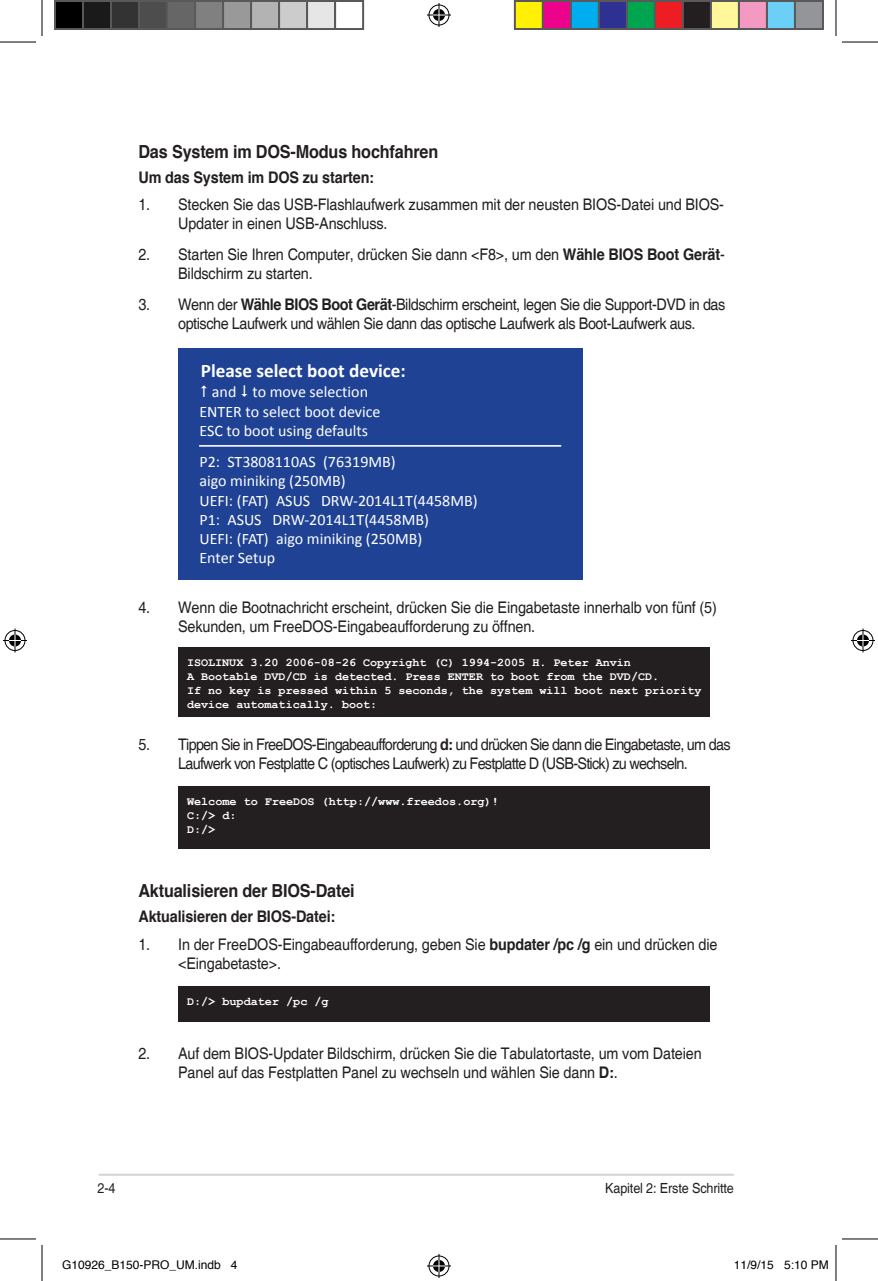
<style>
.page{position:relative;width:878px;height:1281px;background:#fff}
.page>*{position:absolute;margin:0;border:0;box-sizing:border-box;transform-origin:0 0}
.t1{font:700 19.2px "Calibri";color:#fff}
.MB_Heading_3{font:700 18px "Helvetica";letter-spacing:-.01em;color:#231f20;scale:.9 1}
.MB_List{font:16px/19.2px "Helvetica";letter-spacing:-.01em;color:#231f20;scale:.9 1}
.t2{font:16px/19.2px "Calibri";color:#fff}
.MB_List-2{font:16px/19.2px "Helvetica";letter-spacing:-.05em;color:#231f20;text-align:center;scale:.9 1}
.MB_List-3{font:16px/19.2px "Helvetica";letter-spacing:-.03em;color:#231f20;scale:.9 1}
.MB_List_Bold{font:700 16px "Helvetica";letter-spacing:-.01em;color:#231f20;scale:.9 1}
.t3{font:14px "Helvetica";letter-spacing:-.01em;color:#231f20;scale:.9 1}
.t4{font:12px "Helvetica";color:#000}
.t5{font:700 11.8px/14px "Courier New";color:#fff}
.s1{font-weight:700}
</style>
<div class="page">
<div style="left:178px;top:348px;width:404px;height:232px;background:#1f4295"></div>
<hr style="left:199px;top:445px;width:362px;height:1px;background:#fff">
<div style="left:178px;top:786px;width:531px;height:62px;background:#231f20"></div>
<div style="left:178px;top:647px;width:531px;height:69px;background:#231f20"></div>
<div style="left:178px;top:985px;width:531px;height:36px;background:#231f20"></div>
<hr style="left:99px;top:1173px;width:635px;height:2px;background:#d1d3d4">
<hr style="left:0;top:42px;width:36px;height:1px;background:#000">
<hr style="left:842px;top:42px;width:36px;height:1px;background:#000">
<hr style="left:0;top:1238px;width:36px;height:1px;background:#000">
<hr style="left:842px;top:1238px;width:36px;height:1px;background:#000">
<hr style="left:42px;top:0;width:1px;height:36px;background:#000">
<hr style="left:42px;top:1244px;width:1px;height:36px;background:#000">
<hr style="left:835px;top:0;width:1px;height:36px;background:#000">
<hr style="left:835px;top:1244px;width:1px;height:36px;background:#000">
<svg style="left:427px;top:3px;width:24px;height:24px"></svg>
<svg style="left:427px;top:1254px;width:24px;height:23px"></svg>
<svg style="left:3px;top:628px;width:24px;height:24px"></svg>
<svg style="left:851px;top:628px;width:24px;height:24px"></svg>
<div style="left:55px;top:1px;width:28px;height:28px;background:#000"></div>
<div style="left:54px;top:0;width:30px;height:30px;border:2px solid #595959"></div>
<div style="left:83px;top:1px;width:28px;height:28px;background:#1a1a1a"></div>
<div style="left:82px;top:0;width:30px;height:30px;border:2px solid #595959"></div>
<div style="left:111px;top:1px;width:28px;height:28px;background:#333"></div>
<div style="left:110px;top:0;width:30px;height:30px;border:2px solid #595959"></div>
<div style="left:139px;top:1px;width:28px;height:28px;background:#4d4d4d"></div>
<div style="left:138px;top:0;width:30px;height:30px;border:2px solid #595959"></div>
<div style="left:167px;top:1px;width:28px;height:28px;background:#666"></div>
<div style="left:166px;top:0;width:30px;height:30px;border:2px solid #595959"></div>
<div style="left:195px;top:1px;width:28px;height:28px;background:#808080"></div>
<div style="left:194px;top:0;width:30px;height:30px;border:2px solid #595959"></div>
<div style="left:223px;top:1px;width:28px;height:28px;background:#999"></div>
<div style="left:222px;top:0;width:30px;height:30px;border:2px solid #595959"></div>
<div style="left:251px;top:1px;width:28px;height:28px;background:#b3b3b3"></div>
<div style="left:250px;top:0;width:30px;height:30px;border:2px solid #595959"></div>
<div style="left:279px;top:1px;width:28px;height:28px;background:#ccc"></div>
<div style="left:278px;top:0;width:30px;height:30px;border:2px solid #595959"></div>
<div style="left:307px;top:1px;width:28px;height:28px;background:#e6e6e6"></div>
<div style="left:306px;top:0;width:30px;height:30px;border:2px solid #595959"></div>
<div style="left:334px;top:0;width:30px;height:30px;border:2px solid #595959"></div>
<div style="left:515px;top:1px;width:28px;height:28px;background:#fff101"></div>
<div style="left:514px;top:0;width:30px;height:30px;border:2px solid #595959"></div>
<div style="left:543px;top:1px;width:28px;height:28px;background:#ed028c"></div>
<div style="left:542px;top:0;width:30px;height:30px;border:2px solid #595959"></div>
<div style="left:571px;top:1px;width:28px;height:28px;background:#00aeef"></div>
<div style="left:570px;top:0;width:30px;height:30px;border:2px solid #595959"></div>
<div style="left:599px;top:1px;width:28px;height:28px;background:#2e3092"></div>
<div style="left:598px;top:0;width:30px;height:30px;border:2px solid #595959"></div>
<div style="left:627px;top:1px;width:28px;height:28px;background:#00a54f"></div>
<div style="left:626px;top:0;width:30px;height:30px;border:2px solid #595959"></div>
<div style="left:655px;top:1px;width:28px;height:28px;background:#ee1d23"></div>
<div style="left:654px;top:0;width:30px;height:30px;border:2px solid #595959"></div>
<div style="left:683px;top:1px;width:28px;height:28px;background:#231f20"></div>
<div style="left:682px;top:0;width:30px;height:30px;border:2px solid #595959"></div>
<div style="left:711px;top:1px;width:28px;height:28px;background:#fff79a"></div>
<div style="left:710px;top:0;width:30px;height:30px;border:2px solid #595959"></div>
<div style="left:739px;top:1px;width:28px;height:28px;background:#f499c2"></div>
<div style="left:738px;top:0;width:30px;height:30px;border:2px solid #595959"></div>
<div style="left:767px;top:1px;width:28px;height:28px;background:#6bcff6"></div>
<div style="left:766px;top:0;width:30px;height:30px;border:2px solid #595959"></div>
<div style="left:795px;top:1px;width:28px;height:28px;background:#939598"></div>
<div style="left:794px;top:0;width:30px;height:30px;border:2px solid #595959"></div>
<p class="MB_Heading_3" style="left:138px;top:137px;width:335px">Das System im DOS-Modus hochfahren</p>
<p class="MB_List_Bold" style="left:138px;top:164px;width:263px">Um das System im DOS zu starten:</p>
<p class="MB_List" style="left:178px;top:196px;width:608px;text-indent:-40px">1. Stecken Sie das USB-Flashlaufwerk zusammen mit der neusten BIOS-Datei und BIOS-<br>Updater in einen USB-Anschluss.</p>
<p class="MB_List" style="left:178px;top:245px;width:609px;text-indent:-40px">2. Starten Sie Ihren Computer, drücken Sie dann &lt;F8&gt;, um den <span class="s1">Wähle BIOS Boot Gerät</span>-<br>Bildschirm zu starten.</p>
<p class="MB_List-3" style="left:178px;top:295px;width:609px;text-indent:-40px">3. Wenn der <span class="s1">Wähle BIOS Boot Gerät</span>-Bildschirm erscheint, legen Sie die Support-DVD in das optische Laufwerk und wählen Sie dann das optische Laufwerk als Boot-Laufwerk aus.</p>
<p class="t1" style="left:201px;top:358px;width:207px">Please select boot device:</p>
<p class="t2" style="left:199px;top:382px;width:183px;text-indent:12px">and to move selection<br>ENTER to select boot device<br>ESC to boot using defaults</p>
<p class="t2" style="left:199px;top:452px;width:280px">P2: ST3808110AS (76319MB)<br>aigo miniking (250MB)<br>UEFI: (FAT) ASUS DRW-2014L1T(4458MB)<br>P1: ASUS DRW-2014L1T(4458MB)<br>UEFI: (FAT) aigo miniking (250MB)<br>Enter Setup</p>
<p class="MB_List" style="left:178px;top:598px;width:600px;text-indent:-40px">4. Wenn die Bootnachricht erscheint, drücken Sie die Eingabetaste innerhalb von fünf (5)<br>Sekunden, um FreeDOS-Eingabeaufforderung zu öffnen.</p>
<p class="t5" style="left:187px;top:654px;width:516px">ISOLINUX 3.20 2006-08-26 Copyright (C) 1994-2005 H. Peter Anvin<br>A Bootable DVD/CD is detected. Press ENTER to boot from the DVD/CD.<br>If no key is pressed within 5 seconds, the system will boot next priority device automatically. boot:</p>
<p class="MB_List-2" style="left:138px;top:735px;width:659px">5. Tippen Sie in FreeDOS-Eingabeaufforderung <span class="s1">d:</span> und drücken Sie dann die Eingabetaste, um das<br>Laufwerk von Festplatte C (optisches Laufwerk) zu Festplatte D (USB-Stick) zu wechseln.</p>
<p class="t5" style="left:187px;top:793px;width:313px">Welcome to FreeDOS (http://www.freedos.org)!<br>C:/&gt; d:<br>D:/&gt;</p>
<p class="MB_Heading_3" style="left:138px;top:875px;width:242px">Aktualisieren der BIOS-Datei</p>
<p class="MB_List_Bold" style="left:138px;top:903px;width:220px">Aktualisieren der BIOS-Datei:</p>
<p class="MB_List" style="left:178px;top:934px;width:601px;text-indent:-40px">1. In der FreeDOS-Eingabeaufforderung, geben Sie <span class="s1">bupdater /pc /g</span> ein und drücken die &lt;Eingabetaste&gt;.</p>
<p class="t5" style="left:187px;top:993px;width:143px">D:/&gt; bupdater /pc /g</p>
<p class="MB_List" style="left:178px;top:1043px;width:583px;text-indent:-40px">2. Auf dem BIOS-Updater Bildschirm, drücken Sie die Tabulatortaste, um vom Dateien<br>Panel auf das Festplatten Panel zu wechseln und wählen Sie dann <span class="s1">D:</span>.</p>
<p class="t3" style="left:98px;top:1179px;width:21px">2-4</p>
<p class="t3" style="left:605px;top:1179px;width:144px">Kapitel 2: Erste Schritte</p>
<p class="t4" style="left:62px;top:1255px;width:177px">G10926_B150-PRO_UM.indb 4</p>
<p class="t4" style="left:734px;top:1255px;width:96px">11/9/15 5:10 PM</p>
</div>
